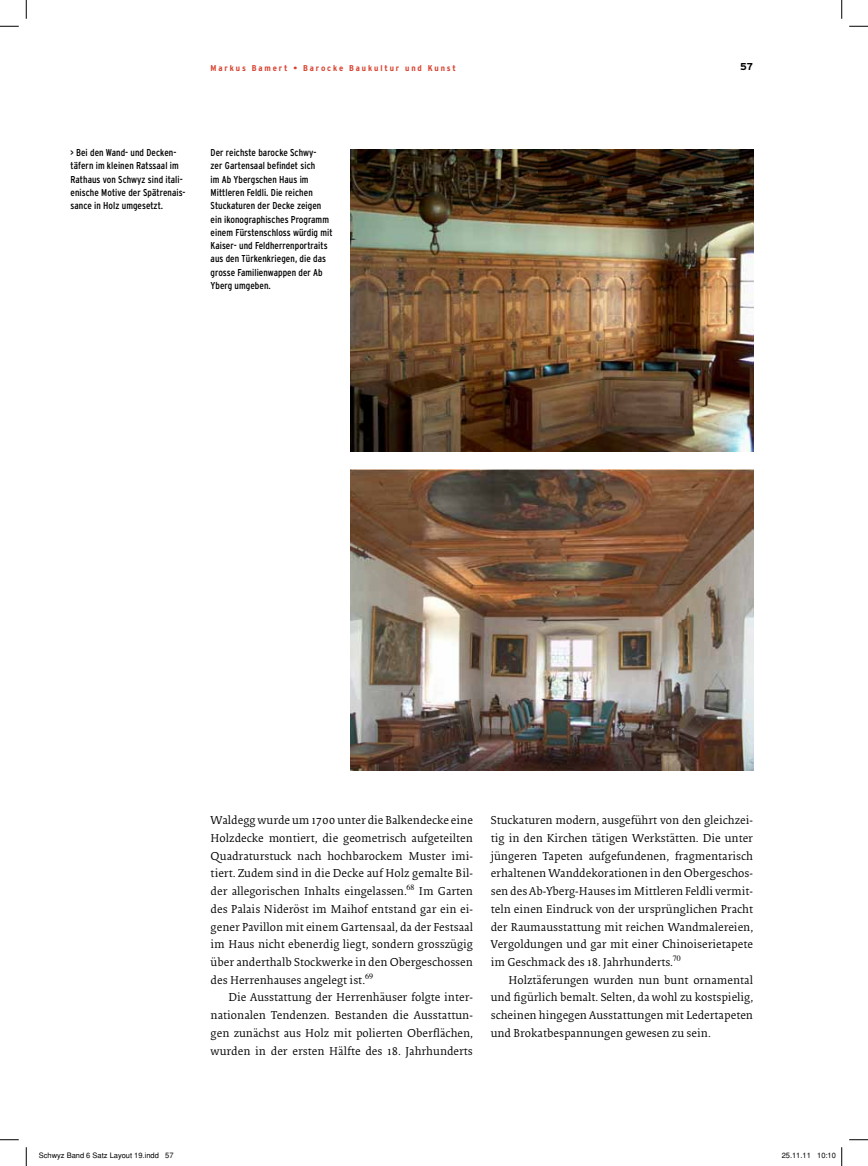
<style>
.page{position:relative;width:868px;height:1166px;background:#fff}
.page>*{position:absolute;margin:0;border:0;box-sizing:border-box;transform-origin:0 0}
.t1{font:11.88px/17.8px "Collis";color:#000;text-align:justify}
.t2{font:condensed 10px/13.2px "Interstate";letter-spacing:.005em;color:#000}
.t3{font:700 10px "Interstate";color:#000}
.t4{font:700 condensed 8.5px "Interstate";letter-spacing:.2em;color:#d8412f;scale:1.11 1}
.t5{font:7.5px "Helvetica";color:#000}
</style>
<div class="page">
<img style="left:350px;top:150px;width:403px;height:301px">
<img style="left:350px;top:469px;width:403px;height:301px">
<svg style="left:0;top:25px;width:19px;height:2px"></svg>
<svg style="left:849px;top:25px;width:18px;height:2px"></svg>
<svg style="left:0;top:1139px;width:19px;height:1px"></svg>
<svg style="left:849px;top:1139px;width:18px;height:1px"></svg>
<svg style="left:25px;top:0;width:2px;height:19px"></svg>
<svg style="left:25px;top:1147px;width:2px;height:18px"></svg>
<svg style="left:841px;top:0;width:1px;height:19px"></svg>
<svg style="left:841px;top:1147px;width:1px;height:18px"></svg>
<p class="t4" style="left:211px;top:63px;width:222px">Markus Bamert • Barocke Baukultur und Kunst</p>
<p class="t3" style="left:740px;top:61px;width:14px">57</p>
<p class="t2" style="left:71px;top:146px;width:116px">&gt; Bei den Wand- und Decken&shy;täfern im kleinen Ratssaal im<br>Rathaus von Schwyz sind itali&shy;enische Motive der Spätrenais&shy;sance in Holz umgesetzt.</p>
<p class="t2" style="left:211px;top:146px;width:123px">Der reichste barocke Schwy-<br>zer Gartensaal befindet sich<br>im Ab Ybergschen Haus im<br>Mittleren Feldli. Die reichen<br>Stuckaturen der Decke zeigen ein ikonographisches Programm einem Fürstenschloss würdig mit<br>Kaiser- und Feldherrenportraits aus den Türkenkriegen, die das grosse Familienwappen der Ab<br>Yberg umgeben.</p>
<p class="t1" style="left:210px;top:812px;width:264px">Waldegg wurde um 1700 unter die Balkendecke eine Holzdecke montiert, die geometrisch aufgeteilten Quadraturstuck nach hochbarockem Muster imi&shy;tiert. Zudem sind in die Decke auf Holz gemalte Bil&shy;der allegorischen Inhalts eingelassen.<sup>68</sup> Im Garten des Palais Nideröst im Maihof entstand gar ein ei&shy;gener Pavillon mit einem Gartensaal, da der Festsaal im Haus nicht ebenerdig liegt, sondern grosszügig über anderthalb Stockwerke in den Obergeschossen des Herrenhauses angelegt ist.<sup>69</sup></p>
<p class="t1" style="left:211px;top:989px;width:264px;text-indent:18px">Die Ausstattung der Herrenhäuser folgte inter&shy;nationalen Tendenzen. Bestanden die Ausstattun&shy;gen zunächst aus Holz mit polierten Oberflächen, wurden in der ersten Hälfte des 18. Jahrhunderts</p>
<p class="t1" style="left:490px;top:812px;width:264px">Stuckaturen modern, ausgeführt von den gleichzei&shy;tig in den Kirchen tätigen Werkstätten. Die unter jüngeren Tapeten aufgefundenen, fragmentarisch erhaltenen Wanddekorationen in den Obergeschos&shy;sen des Ab-Yberg-Hauses im Mittleren Feldli vermit&shy;teln einen Eindruck von der ursprünglichen Pracht der Raumausstattung mit reichen Wandmalereien, Vergoldungen und gar mit einer Chinoiserietapete im Geschmack des 18. Jahrhunderts.<sup>70</sup></p>
<p class="t1" style="left:490px;top:971px;width:264px;text-indent:18px">Holztäferungen wurden nun bunt ornamental und figürlich bemalt. Selten, da wohl zu kostspielig, scheinen hingegen Ausstattungen mit Ledertapeten und Brokatbespannungen gewesen zu sein.</p>
<p class="t5" style="left:39px;top:1151px;width:136px">Schwyz Band 6 Satz Layout 19.indd 57</p>
<p class="t5" style="left:781px;top:1151px;width:56px">25.11.11 10:10</p>
</div>
